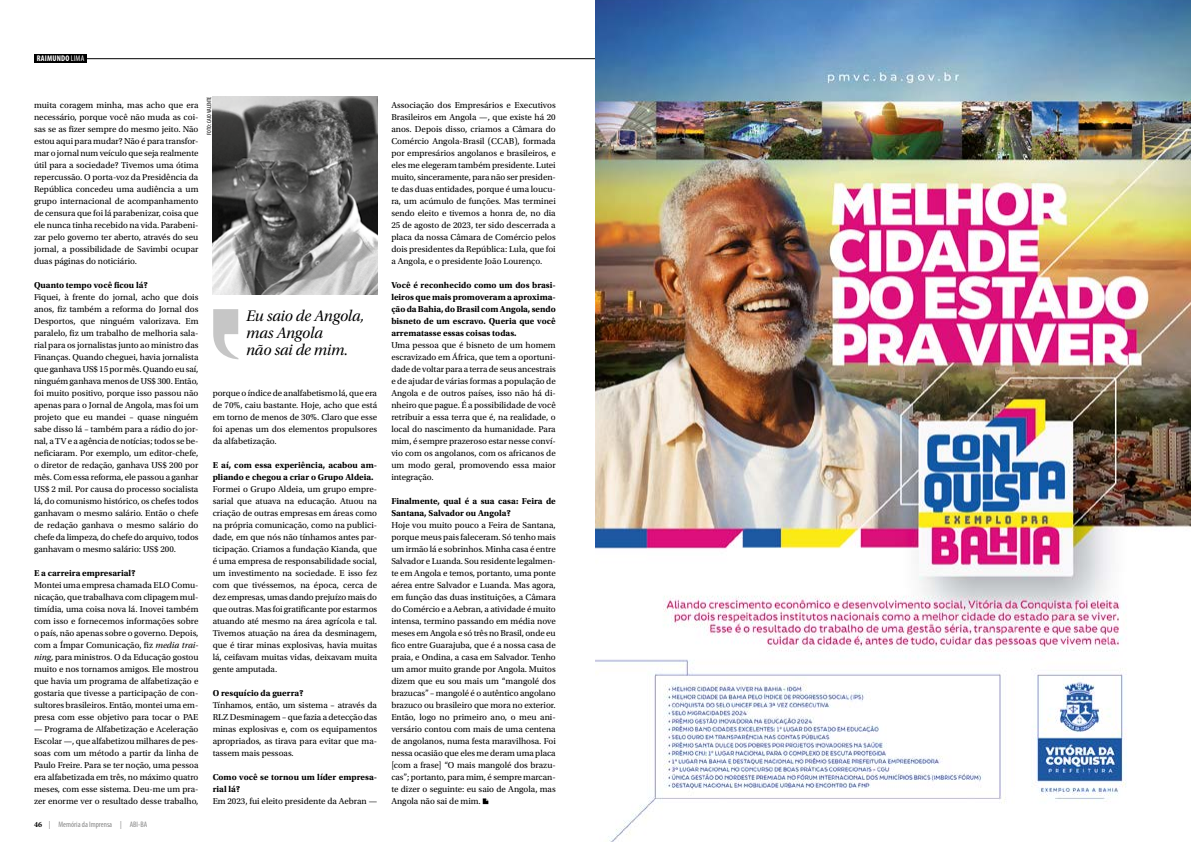
<style>
.page{position:relative;width:1191px;height:842px;background:#fff}
.page>*{position:absolute;margin:0;border:0;box-sizing:border-box;transform-origin:0 0}
.t1{font:16px/17px "Utopia Std Subh It";letter-spacing:-.01em;color:#000}
.t2{font:9px/12px "Utopia Std";color:#000;text-align:justify}
.t3{font:700 9px/12px "Utopia Std";color:#000}
.t4{font:700 condensed 8.2px "Myriad Pro";letter-spacing:.02em;color:#fff}
.t5{font:condensed 8px "Myriad Pro";color:#878787}
.t6{font:condensed 6px "Myriad Pro";letter-spacing:.02em;color:#000}
.s1{font-weight:400}
.s2{font-style:italic}
.s3{font-family:"Minion Pro";font-weight:700;font-stretch:normal;color:#000}
</style>
<div class="page">
<svg style="left:483px;top:798px;width:5px;height:6px"></svg>
<img style="left:213px;top:97px;width:164px;height:197px">
<svg style="left:213px;top:309px;width:25px;height:50px"></svg>
<hr style="left:34px;top:58px;width:561px;height:1px;background:#000">
<div style="left:34px;top:54px;width:53px;height:8px;background:#000"></div>
<img style="left:595px;top:0;width:596px;height:842px">
<p class="t4" style="left:37px;top:53px;width:49px">RAIMUNDO <span class="s1">LIMA</span></p>
<p class="t2" style="left:34px;top:99px;width:166px">muita coragem minha, mas acho que era necessário, porque você não muda as coi&shy;sas se as fizer sempre do mesmo jeito. Não estou aqui para mudar? Não é para transfor&shy;mar o jornal num veículo que seja realmente útil para a sociedade? Tivemos uma ótima repercussão. O porta-voz da Presidência da República concedeu uma audiência a um grupo internacional de acompanhamento de censura que foi lá parabenizar, coisa que ele nunca tinha recebido na vida. Parabeni&shy;zar pelo governo ter aberto, através do seu jornal, a possibilidade de Savimbi ocupar duas páginas do noticiário.</p>
<p class="t3" style="left:34px;top:279px;width:116px">Quanto tempo você ficou lá?</p>
<p class="t2" style="left:34px;top:291px;width:166px">Fiquei, à frente do jornal, acho que dois anos, fiz também a reforma do Jornal dos Desportos, que ninguém valorizava. Em paralelo, fiz um trabalho de melhoria sala&shy;rial para os jornalistas junto ao ministro das Finanças. Quando cheguei, havia jornalista que ganhava US$ 15 por mês. Quando eu saí, ninguém ganhava menos de US$ 300. Então, foi muito positivo, porque isso passou não apenas para o Jornal de Angola, mas foi um projeto que eu mandei – quase ninguém sabe disso lá – também para a rádio do jor&shy;nal, a TV e a agência de notícias; todos se be&shy;neficiaram. Por exemplo, um editor-chefe, o diretor de redação, ganhava US$ 200 por mês. Com essa reforma, ele passou a ganhar US$ 2 mil. Por causa do processo socialista lá, do comunismo histórico, os chefes todos ganhavam o mesmo salário. Então o chefe de redação ganhava o mesmo salário do chefe da limpeza, do chefe do arquivo, todos ganhavam o mesmo salário: US$ 200.</p>
<p class="t3" style="left:34px;top:567px;width:103px">E a carreira empresarial?</p>
<p class="t2" style="left:34px;top:579px;width:166px">Montei uma empresa chamada ELO Comu&shy;nicação, que trabalhava com clipagem mul&shy;timídia, uma coisa nova lá. Inovei também com isso e fornecemos informações sobre o país, não apenas sobre o governo. Depois, com a Ímpar Comunicação, fiz <span class="s2">media trai&shy;ning</span>, para ministros. O da Educação gostou muito e nos tornamos amigos. Ele mostrou que havia um programa de alfabetização e gostaria que tivesse a participação de con&shy;sultores brasileiros. Então, montei uma em&shy;presa com esse objetivo para tocar o PAE</p>
<p class="t2" style="left:34px;top:723px;width:166px">— Programa de Alfabetização e Aceleração Escolar —, que alfabetizou milhares de pes&shy;soas com um método a partir da linha de Paulo Freire. Para se ter noção, uma pessoa era alfabetizada em três, no máximo quatro meses, com esse sistema. Deu-me um pra&shy;zer enorme ver o resultado desse trabalho,</p>
<p class="t5" style="left:34px;top:820px;width:115px"><span class="s3">46</span> | Memória da Imprensa | ABI-BA</p>
<p class="t6" style="left:206px;top:135px;width:40px;rotate:-90deg">FOTO: CAIO VALENTE</p>
<h1 class="t1" style="left:246px;top:307px;width:120px">Eu saio de Angola, mas Angola<br>não sai de mim.</h1>
<p class="t2" style="left:213px;top:387px;width:166px">porque o índice de analfabetismo lá, que era de 70%, caiu bastante. Hoje, acho que está em torno de menos de 30%. Claro que esse foi apenas um dos elementos propulsores da alfabetização.</p>
<p class="t3" style="left:213px;top:459px;width:166px">E aí, com essa experiência, acabou am&shy;pliando e chegou a criar o Grupo Aldeia.</p>
<p class="t2" style="left:213px;top:483px;width:166px">Formei o Grupo Aldeia, um grupo empre&shy;sarial que atuava na educação. Atuou na criação de outras empresas em áreas como na própria comunicação, como na publici&shy;dade, em que nós não tínhamos antes par&shy;ticipação. Criamos a fundação Kianda, que é uma empresa de responsabilidade social, um investimento na sociedade. E isso fez com que tivéssemos, na época, cerca de dez empresas, umas dando prejuízo mais do que outras. Mas foi gratificante por estarmos atuando até mesmo na área agrícola e tal.<br>Tivemos atuação na área da desminagem, que é tirar minas explosivas, havia muitas lá, ceifavam muitas vidas, deixavam muita gente amputada.</p>
<p class="t3" style="left:213px;top:687px;width:93px">O resquício da guerra?</p>
<p class="t2" style="left:213px;top:699px;width:166px">Tínhamos, então, um sistema – através da RLZ Desminagem – que fazia a detecção das minas explosivas e, com os equipamentos apropriados, as tirava para evitar que ma&shy;tassem mais pessoas.</p>
<p class="t3" style="left:213px;top:771px;width:166px">Como você se tornou um líder empresa&shy;rial lá?</p>
<p class="t2" style="left:213px;top:795px;width:166px">Em 2023, fui eleito presidente da Aebran —</p>
<p class="t2" style="left:391px;top:99px;width:166px">Associação dos Empresários e Executivos Brasileiros em Angola —, que existe há 20 anos. Depois disso, criamos a Câmara do Comércio Angola-Brasil (CCAB), formada por empresários angolanos e brasileiros, e eles me elegeram também presidente. Lutei muito, sinceramente, para não ser presiden&shy;te das duas entidades, porque é uma loucu&shy;ra, um acúmulo de funções. Mas terminei sendo eleito e tivemos a honra de, no dia 25 de agosto de 2023, ter sido descerrada a placa da nossa Câmara de Comércio pelos dois presidentes da República: Lula, que foi a Angola, e o presidente João Lourenço.</p>
<p class="t3" style="left:391px;top:279px;width:166px;text-align:justify">Você é reconhecido como um dos brasi&shy;leiros que mais promoveram a aproxima&shy;ção da Bahia, do Brasil com Angola, sendo bisneto de um escravo. Queria que você arrematasse essas coisas todas.</p>
<p class="t2" style="left:391px;top:339px;width:166px">Uma pessoa que é bisneto de um homem escravizado em África, que tem a oportuni&shy;dade de voltar para a terra de seus ancestrais e de ajudar de várias formas a população de Angola e de outros países, isso não há di&shy;nheiro que pague. É a possibilidade de você retribuir a essa terra que é, na realidade, o local do nascimento da humanidade. Para mim, é sempre prazeroso estar nesse conví&shy;vio com os angolanos, com os africanos de um modo geral, promovendo essa maior integração.</p>
<p class="t3" style="left:391px;top:495px;width:166px">Finalmente, qual é a sua casa: Feira de<br>Santana, Salvador ou Angola?</p>
<p class="t2" style="left:391px;top:519px;width:166px">Hoje vou muito pouco a Feira de Santana, porque meus pais faleceram. Só tenho mais um irmão lá e sobrinhos. Minha casa é entre Salvador e Luanda. Sou residente legalmen&shy;te em Angola e temos, portanto, uma ponte aérea entre Salvador e Luanda. Mas agora, em função das duas instituições, a Câmara do Comércio e a Aebran, a atividade é muito intensa, termino passando em média nove meses em Angola e só três no Brasil, onde eu fico entre Guarajuba, que é a nossa casa de praia, e Ondina, a casa em Salvador. Tenho um amor muito grande por Angola. Muitos dizem que eu sou mais um “mangolé dos brazucas” – mangolé é o autêntico angolano brazuco ou brasileiro que mora no exterior.<br>Então, logo no primeiro ano, o meu ani&shy;versário contou com mais de uma centena de angolanos, numa festa maravilhosa. Foi nessa ocasião que eles me deram uma placa [com a frase] “O mais mangolé dos brazu&shy;cas”; portanto, para mim, é sempre marcan&shy;te dizer o seguinte: eu saio de Angola, mas Angola não sai de mim.</p>
</div>
